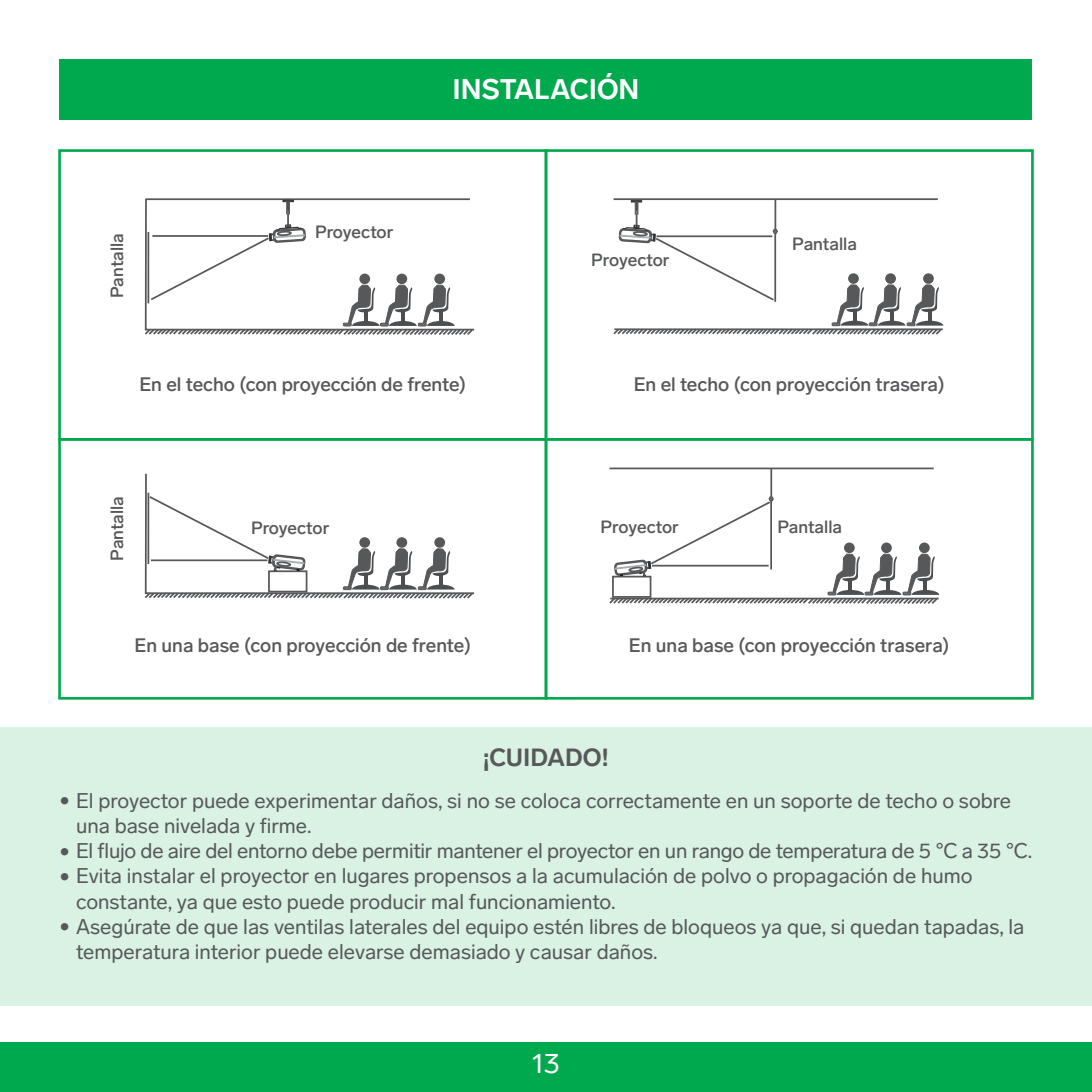
<style>
.page{position:relative;width:1092px;height:1092px;background:#fff}
.page>*{position:absolute;margin:0;border:0;box-sizing:border-box;transform-origin:0 0}
.t1{font:700 28px "Lab Grotesque";color:#fff}
.t2{font:28px "Lab Grotesque";color:#fff}
.t3{font:700 24.5px "Lab Grotesque";color:#57585a}
.t4{font:21px/25.2px "Lab Grotesque";color:#57585a}
.t5{font:500 19.25px "Lab Grotesque";color:#57585a}
.t6{font:500 17.5px "Lab Grotesque";color:#57585a}
</style>
<div class="page">
<div style="left:0;top:1042px;width:1091px;height:49px;background:#00a94d"></div>
<div style="left:0;top:727px;width:1091px;height:278px;background:#d9f2e4"></div>
<div style="left:60px;top:59px;width:972px;height:61px;background:#00a94d"></div>
<div style="left:58px;top:149px;width:489px;height:291px;border:3px solid #00a94d"></div>
<div style="left:544px;top:149px;width:489px;height:291px;border:3px solid #00a94d"></div>
<div style="left:58px;top:438px;width:489px;height:261px;border:3px solid #00a94d"></div>
<div style="left:544px;top:438px;width:489px;height:261px;border:3px solid #00a94d"></div>
<svg style="left:144px;top:473px;width:331px;height:126px"></svg>
<svg style="left:144px;top:198px;width:331px;height:137px"></svg>
<hr style="left:609px;top:467px;width:324px;height:2px;background:#57585a">
<hr style="left:770px;top:469px;width:2px;height:30px;background:#57585a">
<svg style="left:609px;top:496px;width:330px;height:108px"></svg>
<svg style="left:613px;top:198px;width:330px;height:137px"></svg>
<h1 class="t1" style="left:452px;top:73px;width:188px">INSTALACIÓN</h1>
<p class="t6" style="left:107px;top:298px;width:66px;rotate:-90deg">Pantalla</p>
<p class="t6" style="left:315px;top:222px;width:80px">Proyector</p>
<p class="t6" style="left:591px;top:250px;width:80px">Proyector</p>
<p class="t6" style="left:792px;top:233px;width:66px">Pantalla</p>
<p class="t5" style="left:139px;top:372px;width:328px">En el techo (con proyección de frente)</p>
<p class="t5" style="left:633px;top:372px;width:312px">En el techo (con proyección trasera)</p>
<p class="t6" style="left:107px;top:560px;width:66px;rotate:-90deg">Pantalla</p>
<p class="t6" style="left:251px;top:517px;width:80px">Proyector</p>
<p class="t6" style="left:600px;top:516px;width:80px">Proyector</p>
<p class="t6" style="left:777px;top:516px;width:66px">Pantalla</p>
<p class="t5" style="left:135px;top:634px;width:338px">En una base (con proyección de frente)</p>
<p class="t5" style="left:629px;top:634px;width:322px">En una base (con proyección trasera)</p>
<p class="t3" style="left:483px;top:743px;width:127px">¡CUIDADO!</p>
<p class="t4" style="left:76px;top:787px;width:936px;text-indent:-17px">• El proyector puede experimentar daños, si no se coloca correctamente en un soporte de techo o sobre una base nivelada y firme.</p>
<p class="t4" style="left:60px;top:838px;width:974px">• El flujo de aire del entorno debe permitir mantener el proyector en un rango de temperatura de 5 °C a 35 °C.</p>
<p class="t4" style="left:76px;top:863px;width:897px;text-indent:-17px">• Evita instalar el proyector en lugares propensos a la acumulación de polvo o propagación de humo constante, ya que esto puede producir mal funcionamiento.</p>
<p class="t4" style="left:76px;top:913px;width:949px;text-indent:-17px">• Asegúrate de que las ventilas laterales del equipo estén libres de bloqueos ya que, si quedan tapadas, la temperatura interior puede elevarse demasiado y causar daños.</p>
<h1 class="t2" style="left:531px;top:1046px;width:30px">13</h1>
</div>
